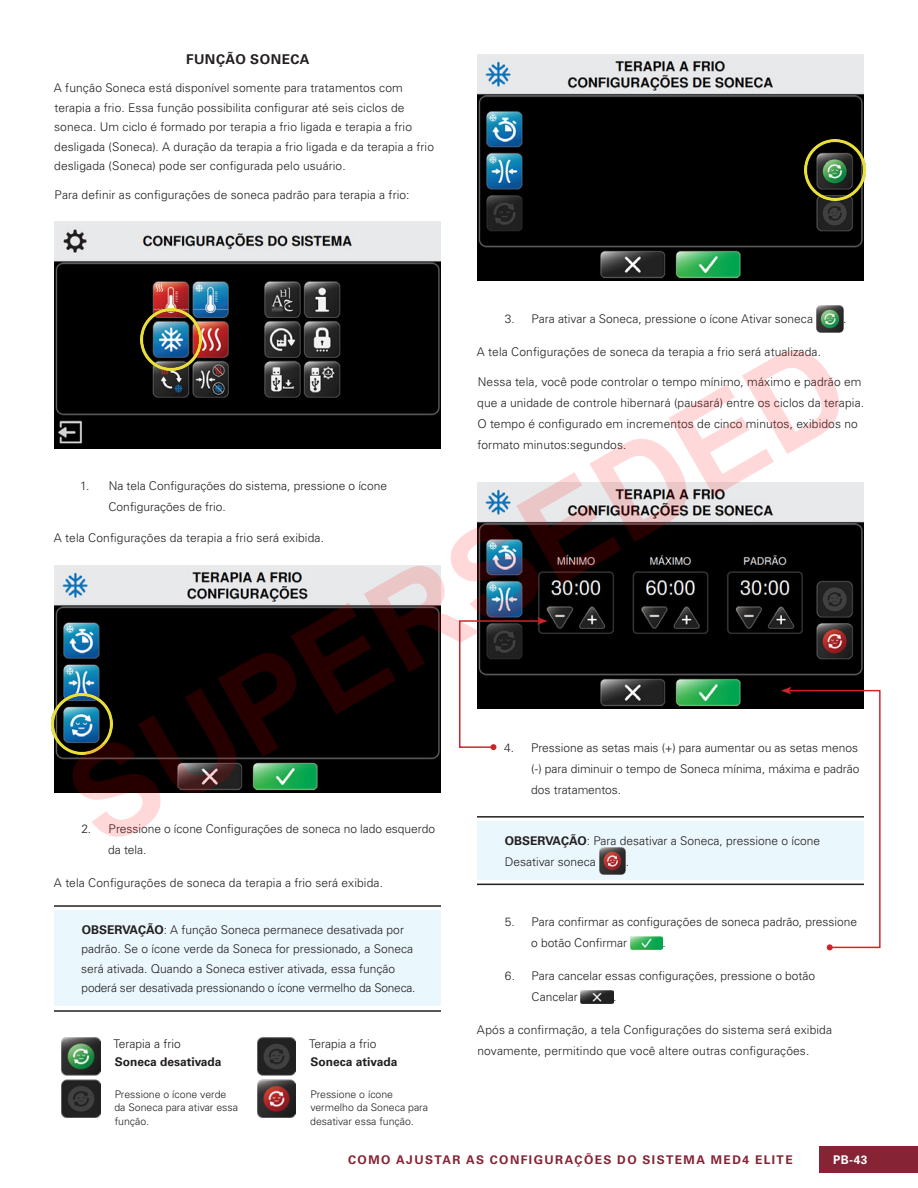
<style>
.page{position:relative;width:918px;height:1188px;background:#fff}
.page>*{position:absolute;margin:0;border:0;box-sizing:border-box;transform-origin:0 0}
.t1{font:700 126.75px "Arial";color:rgb(255 0 0/.15)}
.Heading_5_TOC{font:700 13.5px "Univers LT Std";letter-spacing:.035em;color:#231f20}
.Body_Text{font:300 12px/21px "Univers LT Std";letter-spacing:.01em;color:#231f20}
.NOTE{font:300 12px/19.5px "Univers LT Std";color:#231f20}
.Important{font:300 12px/21px "Univers LT Std";color:#231f20}
.CellBody{font:700 12px/18px "Univers LT Std";color:#231f20}
.t2{font:700 12px "Univers LT Std";letter-spacing:.12em;color:#862334}
.t3{font:700 12px "Univers LT Std";color:#fff}
.CellBody-2{font:300 10.5px/13.5px "Univers LT Std";color:#231f20}
.s1{font-weight:700}
.s2{font-weight:300}
</style>
<div class="page">
<div style="left:820px;top:1146px;width:98px;height:27px;background:#862334"></div>
<div style="left:54px;top:910px;width:387px;height:96px;background:#eaf7fd"></div>
<hr style="left:54px;top:905px;width:387px;height:2px;background:#231f20">
<hr style="left:54px;top:1010px;width:387px;height:2px;background:#231f20">
<img style="left:62px;top:1037px;width:38px;height:81px">
<img style="left:258px;top:1037px;width:38px;height:81px">
<img style="left:54px;top:222px;width:387px;height:227px">
<img style="left:140px;top:309px;width:62px;height:61px">
<img style="left:54px;top:565px;width:387px;height:227px">
<img style="left:51px;top:693px;width:61px;height:62px">
<div style="left:477px;top:821px;width:387px;height:58px;background:#eaf7fd"></div>
<hr style="left:477px;top:816px;width:387px;height:2px;background:#231f20">
<hr style="left:477px;top:884px;width:387px;height:1px;background:#231f20">
<img style="left:477px;top:54px;width:387px;height:227px">
<img style="left:816px;top:305px;width:27px;height:27px">
<img style="left:477px;top:482px;width:387px;height:227px">
<img style="left:599px;top:848px;width:27px;height:27px">
<img style="left:630px;top:936px;width:33px;height:13px">
<img style="left:581px;top:990px;width:32px;height:13px">
<img style="left:804px;top:140px;width:62px;height:61px">
<svg style="left:459px;top:617px;width:89px;height:133px"></svg>
<svg style="left:781px;top:687px;width:100px;height:263px"></svg>
<p class="Heading_5_TOC" style="left:186px;top:51px;width:125px">FUNÇÃO SONECA</p>
<p class="Body_Text" style="left:54px;top:78px;width:382px;line-height:19.5px">A função Soneca está disponível somente para tratamentos com terapia a frio. Essa função possibilita configurar até seis ciclos de soneca. Um ciclo é formado por terapia a frio ligada e terapia a frio desligada (Soneca). A duração da terapia a frio ligada e da terapia a frio desligada (Soneca) pode ser configurada pelo usuário.</p>
<p class="Body_Text" style="left:55px;top:184px;width:356px">Para definir as configurações de soneca padrão para terapia a frio:</p>
<p class="Body_Text" style="left:505px;top:309px;width:310px">3. Para ativar a Soneca, pressione o ícone Ativar soneca</p>
<p class="Body_Text" style="left:843px;top:309px;width:5px">.</p>
<p class="Body_Text" style="left:477px;top:342px;width:346px">A tela Configurações de soneca da terapia a frio será atualizada.</p>
<p class="Body_Text" style="left:477px;top:372px;width:388px">Nessa tela, você pode controlar o tempo mínimo, máximo e padrão em que a unidade de controle hibernará (pausará) entre os ciclos da terapia.<br>O tempo é configurado em incrementos de cinco minutos, exibidos no formato minutos:segundos.</p>
<h1 class="t1" style="left:35px;top:734px;width:875px;rotate:-30deg">SUPERSEDED</h1>
<p class="Body_Text" style="left:108px;top:475px;width:280px;text-indent:-28px">1. Na tela Configurações do sistema, pressione o ícone<br>Configurações de frio.</p>
<p class="Body_Text" style="left:54px;top:528px;width:272px">A tela Configurações da terapia a frio será exibida.</p>
<p class="Body_Text" style="left:531px;top:737px;width:330px;text-indent:-27px">4. Pressione as setas mais (+) para aumentar ou as setas menos (-) para diminuir o tempo de Soneca mínima, máxima e padrão dos tratamentos.</p>
<p class="Important" style="left:505px;top:830px;width:317px"><span class="s1">OBSERVAÇÃO</span>: Para desativar a Soneca, pressione o ícone<br>Desativar soneca</p>
<p class="Important" style="left:626px;top:851px;width:5px">.</p>
<p class="Body_Text" style="left:108px;top:819px;width:329px;text-indent:-27px">2. Pressione o ícone Configurações de soneca no lado esquerdo da tela.</p>
<p class="Body_Text" style="left:54px;top:873px;width:331px">A tela Configurações de soneca da terapia a frio será exibida.</p>
<p class="NOTE" style="left:81px;top:920px;width:336px"><span class="s1">OBSERVAÇÃO</span>: A função Soneca permanece desativada por padrão. Se o ícone verde da Soneca for pressionado, a Soneca será ativada. Quando a Soneca estiver ativada, essa função poderá ser desativada pressionando o ícone vermelho da Soneca.</p>
<p class="Body_Text" style="left:531px;top:911px;width:327px;text-indent:-26px">5. Para confirmar as configurações de soneca padrão, pressione o botão Confirmar</p>
<p class="Body_Text" style="left:663px;top:932px;width:5px">.</p>
<p class="Body_Text" style="left:531px;top:965px;width:285px;text-indent:-27px">6. Para cancelar essas configurações, pressione o botão<br>Cancelar</p>
<p class="Body_Text" style="left:613px;top:986px;width:5px">.</p>
<p class="Body_Text" style="left:477px;top:1019px;width:357px">Após a confirmação, a tela Configurações do sistema será exibida novamente, permitindo que você altere outras configurações.</p>
<p class="CellBody" style="left:113px;top:1035px;width:110px"><span class="s2">Terapia a frio<br></span>Soneca desativada</p>
<p class="CellBody-2" style="left:114px;top:1087px;width:125px">Pressione o ícone verde da Soneca para ativar essa função.</p>
<p class="CellBody" style="left:309px;top:1035px;width:90px"><span class="s2">Terapia a frio<br></span>Soneca ativada</p>
<p class="CellBody-2" style="left:310px;top:1087px;width:119px">Pressione o ícone vermelho da Soneca para desativar essa função.</p>
<p class="t2" style="left:348px;top:1153px;width:446px">COMO AJUSTAR AS CONFIGURAÇÕES DO SISTEMA MED4 ELITE</p>
<p class="t3" style="left:833px;top:1153px;width:36px">PB-43</p>
</div>
